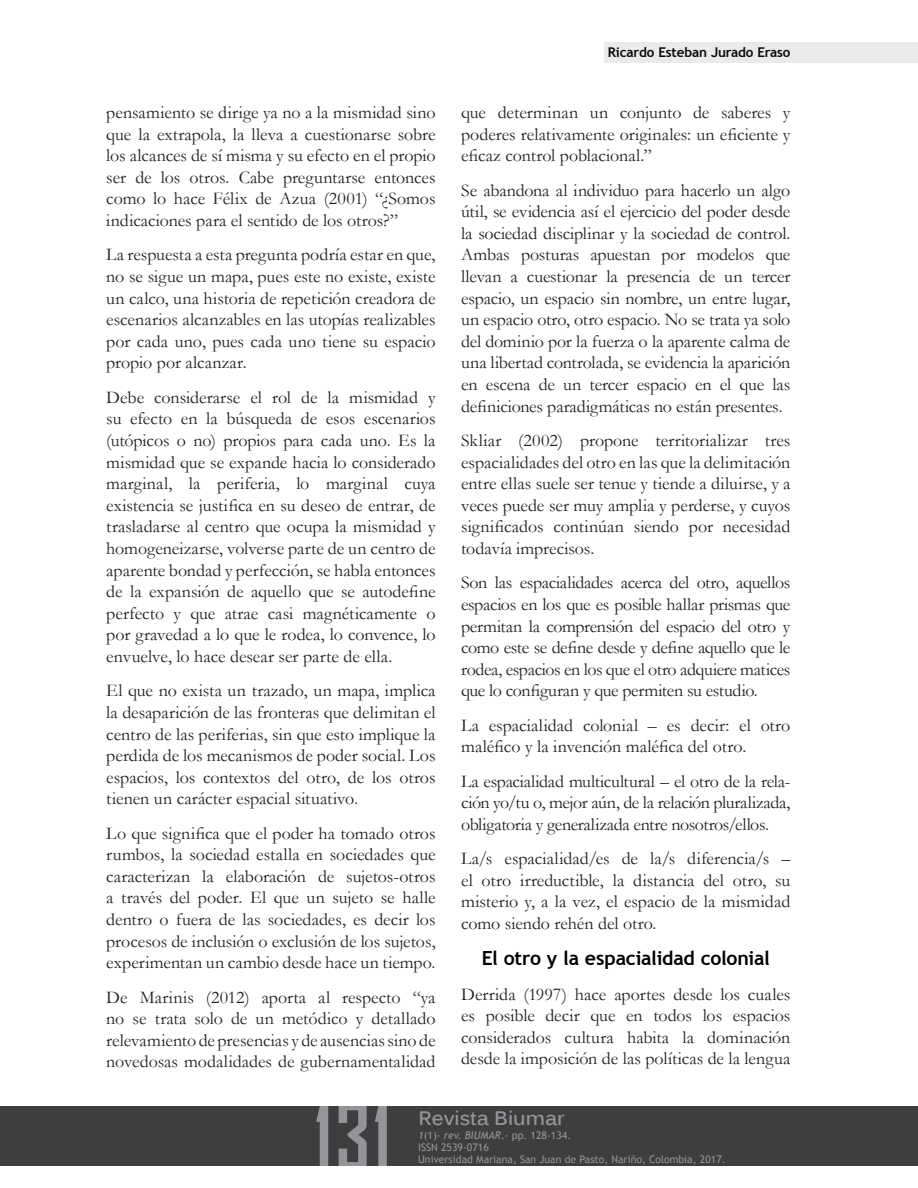
<style>
.page{position:relative;width:918px;height:1188px;background:#fff}
.page>*{position:absolute;margin:0;border:0;box-sizing:border-box;transform-origin:0 0}
.t1{font:700 91.05px "Agency FB";color:#939598;scale:.83 1}
.Subtítulos_BIUMAR{font:700 19.5px "Trebuchet MS";letter-spacing:-.015em;color:#000}
.t2{font:700 19.5px "Kalinga";color:#939598}
.Contenido_BIUMAR{font:18px/21.6px "Garamond";letter-spacing:-.005em;color:#231f20;text-align:justify}
.t3{font:700 13.5px "Trebuchet MS";letter-spacing:-.01em;color:#0b090c}
.t4{font:10.5px/12px "Trebuchet MS";color:#939598}
.s1{font-style:italic}
</style>
<div class="page">
<div style="left:605px;top:42px;width:313px;height:21px;background:#e9eaeb"></div>
<div style="left:0;top:1106px;width:918px;height:60px;background:#3e3e3f"></div>
<p class="Contenido_BIUMAR" style="left:106px;top:101px;width:331px">pensamiento se dirige ya no a la mismidad sino que la extrapola, la lleva a cuestionarse sobre los alcances de sí misma y su efecto en el propio ser de los otros. Cabe preguntarse entonces como lo hace Félix de Azua (2001) “¿Somos indicaciones para el sentido de los otros?”</p>
<p class="Contenido_BIUMAR" style="left:106px;top:244px;width:331px">La respuesta a esta pregunta podría estar en que, no se sigue un mapa, pues este no existe, existe un calco, una historia de repetición creadora de escenarios alcanzables en las utopías realizables por cada uno, pues cada uno tiene su espacio propio por alcanzar.</p>
<p class="Contenido_BIUMAR" style="left:106px;top:386px;width:331px">Debe considerarse el rol de la mismidad y su efecto en la búsqueda de esos escenarios (utópicos o no) propios para cada uno. Es la mismidad que se expande hacia lo considerado marginal, la periferia, lo marginal cuya existencia se justifica en su deseo de entrar, de trasladarse al centro que ocupa la mismidad y homogeneizarse, volverse parte de un centro de aparente bondad y perfección, se habla entonces de la expansión de aquello que se autodefine perfecto y que atrae casi magnéticamente o por gravedad a lo que le rodea, lo convence, lo envuelve, lo hace desear ser parte de ella.</p>
<p class="Contenido_BIUMAR" style="left:106px;top:679px;width:331px">El que no exista un trazado, un mapa, implica la desaparición de las fronteras que delimitan el centro de las periferias, sin que esto implique la perdida de los mecanismos de poder social. Los espacios, los contextos del otro, de los otros tienen un carácter espacial situativo.</p>
<p class="Contenido_BIUMAR" style="left:106px;top:822px;width:331px">Lo que significa que el poder ha tomado otros rumbos, la sociedad estalla en sociedades que caracterizan la elaboración de sujetos-otros a través del poder. El que un sujeto se halle dentro o fuera de las sociedades, es decir los procesos de inclusión o exclusión de los sujetos, experimentan un cambio desde hace un tiempo.</p>
<p class="Contenido_BIUMAR" style="left:106px;top:986px;width:331px">De Marinis (2012) aporta al respecto “ya no se trata solo de un metódico y detallado relevamiento de presencias y de ausencias sino de novedosas modalidades de gubernamentalidad</p>
<p class="t3" style="left:608px;top:44px;width:184px">Ricardo Esteban Jurado Eraso</p>
<p class="Contenido_BIUMAR" style="left:461px;top:101px;width:331px">que determinan un conjunto de saberes y poderes relativamente originales: un eficiente y eficaz control poblacional.”</p>
<p class="Contenido_BIUMAR" style="left:461px;top:179px;width:331px">Se abandona al individuo para hacerlo un algo útil, se evidencia así el ejercicio del poder desde la sociedad disciplinar y la sociedad de control.<br>Ambas posturas apuestan por modelos que llevan a cuestionar la presencia de un tercer espacio, un espacio sin nombre, un entre lugar, un espacio otro, otro espacio. No se trata ya solo del dominio por la fuerza o la aparente calma de una libertad controlada, se evidencia la aparición en escena de un tercer espacio en el que las definiciones paradigmáticas no están presentes.</p>
<p class="Contenido_BIUMAR" style="left:461px;top:429px;width:331px">Skliar (2002) propone territorializar tres espacialidades del otro en las que la delimitación entre ellas suele ser tenue y tiende a diluirse, y a veces puede ser muy amplia y perderse, y cuyos significados continúan siendo por necesidad todavía imprecisos.</p>
<p class="Contenido_BIUMAR" style="left:461px;top:571px;width:331px">Son las espacialidades acerca del otro, aquellos espacios en los que es posible hallar prismas que permitan la comprensión del espacio del otro y como este se define desde y define aquello que le rodea, espacios en los que el otro adquiere matices que lo configuran y que permiten su estudio.</p>
<p class="Contenido_BIUMAR" style="left:461px;top:714px;width:331px">La espacialidad colonial – es decir: el otro maléfico y la invención maléfica del otro.</p>
<p class="Contenido_BIUMAR" style="left:461px;top:770px;width:331px">La espacialidad multicultural – el otro de la rela&shy;ción yo/tu o, mejor aún, de la relación pluralizada, obligatoria y generalizada entre nosotros/ellos.</p>
<p class="Contenido_BIUMAR" style="left:461px;top:847px;width:331px">La/s espacialidad/es de la/s diferencia/s – el otro irreductible, la distancia del otro, su misterio y, a la vez, el espacio de la mismidad como siendo rehén del otro.</p>
<p class="Subtítulos_BIUMAR" style="left:482px;top:946px;width:290px">El otro y la espacialidad colonial</p>
<p class="Contenido_BIUMAR" style="left:461px;top:983px;width:331px">Derrida (1997) hace aportes desde los cuales es posible decir que en todos los espacios considerados cultura habita la dominación desde la imposición de las políticas de la lengua</p>
<h1 class="t1" style="left:314px;top:1080px;width:94px">131</h1>
<p class="t2" style="left:419px;top:1106px;width:148px">Revista Biumar</p>
<p class="t4" style="left:418px;top:1129px;width:309px"><span class="s1">1</span>(1)- <span class="s1">rev. BIUMAR</span>.- pp. 128-134.<br>ISSN 2539-0716<br>Universidad Mariana, San Juan de Pasto, Nariño, Colombia, 2017.</p>
</div>
